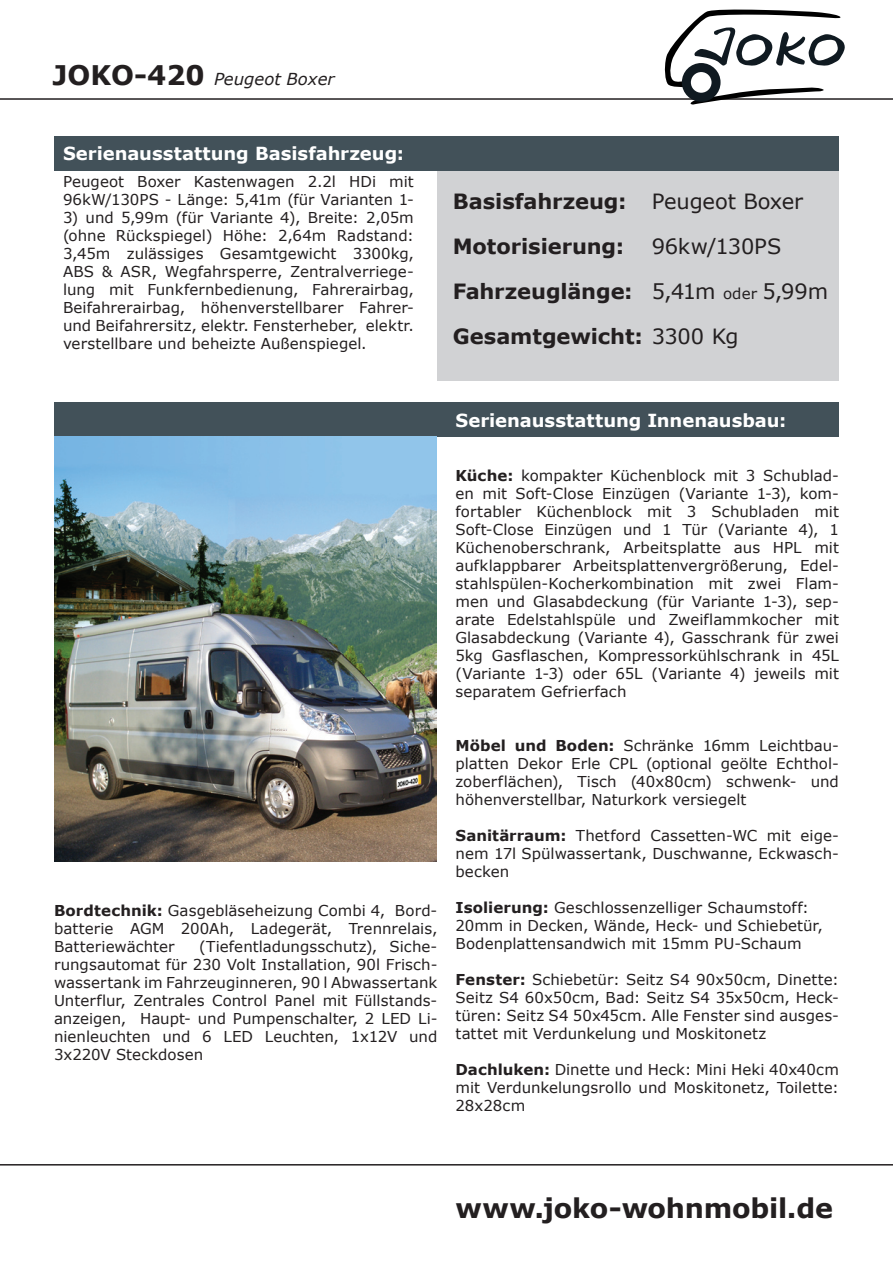
<style>
.page{position:relative;width:893px;height:1263px;background:#fff}
.page>*{position:absolute;margin:0;border:0;box-sizing:border-box;transform-origin:0 0}
.t1{font:700 27px "Verdana";letter-spacing:-.005em;color:#231f20}
.t2{font:700 21px/45px "Verdana";letter-spacing:-.005em;color:#231f20}
.t3{font:21px/45px "Verdana";letter-spacing:-.01em;color:#231f20}
.t4{font:700 18px "Verdana";color:#fff}
.t5{font:italic 16.5px "Verdana";color:#231f20}
.t6{font:15px/18px "Verdana";letter-spacing:.005em;color:#231f20;text-align:justify}
.s1{font-weight:700;font-style:normal;font-size:27px}
.s2{font-weight:400}
.s3{font-size:15px}
.s4{font-weight:700}
</style>
<div class="page">
<hr style="left:0;top:98px;width:893px;height:2px;background:#231f20">
<svg style="left:665px;top:10px;width:180px;height:95px"></svg>
<div style="left:682px;top:63px;width:38px;height:39px;border:9px solid #101a21;border-radius:50%"></div>
<hr style="left:0;top:1164px;width:893px;height:1px;background:#231f20">
<div style="left:437px;top:140px;width:402px;height:241px;background:#d1d2d4"></div>
<div style="left:54px;top:136px;width:785px;height:34px;background:#425159"></div>
<div style="left:54px;top:403px;width:785px;height:34px;background:#425159"></div>
<img style="left:54px;top:437px;width:383px;height:425px">
<p class="t5" style="left:52px;top:67px;width:284px"><span class="s1">JOKO-420</span> Peugeot Boxer</p>
<p class="t4" style="left:63px;top:141px;width:343px">Serienausstattung Basisfahrzeug:</p>
<p class="t6" style="left:63px;top:173px;width:352px">Peugeot Boxer Kastenwagen 2.2l HDi mit<br>96kW/130PS - Länge: 5,41m (für Varianten 1-</p>
<p class="t6" style="left:63px;top:209px;width:352px">3) und 5,99m (für Variante 4), Breite: 2,05m (ohne Rückspiegel) Höhe: 2,64m Radstand:<br>3,45m zulässiges Gesamtgewicht 3300kg, ABS &amp; ASR, Wegfahrsperre, Zentralverriege&shy;lung mit Funkfernbedienung, Fahrerairbag, Beifahrerairbag, höhenverstellbarer Fahrer&shy;und Beifahrersitz, elektr. Fensterheber, elektr. verstellbare und beheizte Außenspiegel.</p>
<h2 class="t2" style="left:453px;top:178px;width:287px">Basisfahrzeug:<br>Motorisierung:<br>Fahrzeuglänge:<br>Gesamtgewicht: <span class="s2">3300 Kg</span></h2>
<h2 class="t3" style="left:652px;top:178px;width:178px">Peugeot Boxer<br>96kw/130PS<br>5,41m <span class="s3">oder</span> 5,99m</h2>
<p class="t6" style="left:54px;top:901px;width:385px"><span class="s4">Bordtechnik:</span> Gasgebläseheizung Combi 4, Bord&shy;batterie AGM 200Ah, Ladegerät, Trennrelais, Batteriewächter</p>
<p class="t6" style="left:54px;top:937px;width:385px;text-indent:145px">(Tiefentladungsschutz), Siche&shy;rungsautomat für 230 Volt Installation, 90l Frisch&shy;wassertank im Fahrzeuginneren, 90 l Abwassertank Unterflur, Zentrales Control Panel mit Füllstands&shy;anzeigen, Haupt- und Pumpenschalter, 2 LED Li&shy;nienleuchten und 6 LED Leuchten, 1x12V und 3x220V Steckdosen</p>
<p class="t4" style="left:455px;top:408px;width:332px">Serienausstattung Innenausbau:</p>
<p class="t6" style="left:455px;top:467px;width:385px"><span class="s4">Küche:</span> kompakter Küchenblock mit 3 Schublad&shy;en mit Soft-Close Einzügen (Variante 1-3), kom&shy;fortabler Küchenblock mit 3 Schubladen mit Soft-Close Einzügen und 1 Tür (Variante 4), 1<br>Küchenoberschrank, Arbeitsplatte aus HPL mit aufklappbarer Arbeitsplattenvergrößerung, Edel&shy;stahlspülen-Kocherkombination mit zwei Flam&shy;men und Glasabdeckung (für Variante 1-3), sep&shy;arate Edelstahlspüle und Zweiflammkocher mit Glasabdeckung (Variante 4), Gasschrank für zwei 5kg Gasflaschen, Kompressorkühlschrank in 45L (Variante 1-3) oder 65L (Variante 4) jeweils mit separatem Gefrierfach</p>
<p class="t6" style="left:455px;top:737px;width:385px"><span class="s4">Möbel und Boden:</span> Schränke 16mm Leichtbau&shy;platten Dekor Erle CPL (optional geölte Echthol&shy;zoberflächen), Tisch (40x80cm) schwenk- und höhenverstellbar, Naturkork versiegelt</p>
<p class="t6" style="left:455px;top:827px;width:385px"><span class="s4">Sanitärraum:</span> Thetford Cassetten-WC mit eige&shy;nem 17l Spülwassertank, Duschwanne, Eckwasch&shy;becken</p>
<p class="t6" style="left:455px;top:899px;width:369px;text-align:left"><span class="s4">Isolierung:</span> Geschlossenzelliger Schaumstoff:<br>20mm in Decken, Wände, Heck- und Schiebetür,<br>Bodenplattensandwich mit 15mm PU-Schaum</p>
<p class="t6" style="left:455px;top:971px;width:385px"><span class="s4">Fenster:</span> Schiebetür: Seitz S4 90x50cm, Dinette:<br>Seitz S4 60x50cm, Bad: Seitz S4 35x50cm, Heck&shy;türen: Seitz S4 50x45cm. Alle Fenster sind ausges&shy;tattet mit Verdunkelung und Moskitonetz</p>
<p class="t6" style="left:455px;top:1061px;width:385px"><span class="s4">Dachluken:</span> Dinette und Heck: Mini Heki 40x40cm mit Verdunkelungsrollo und Moskitonetz, Toilette:<br>28x28cm</p>
<h1 class="t1" style="left:455px;top:1189px;width:379px">www.joko-wohnmobil.de</h1>
</div>
